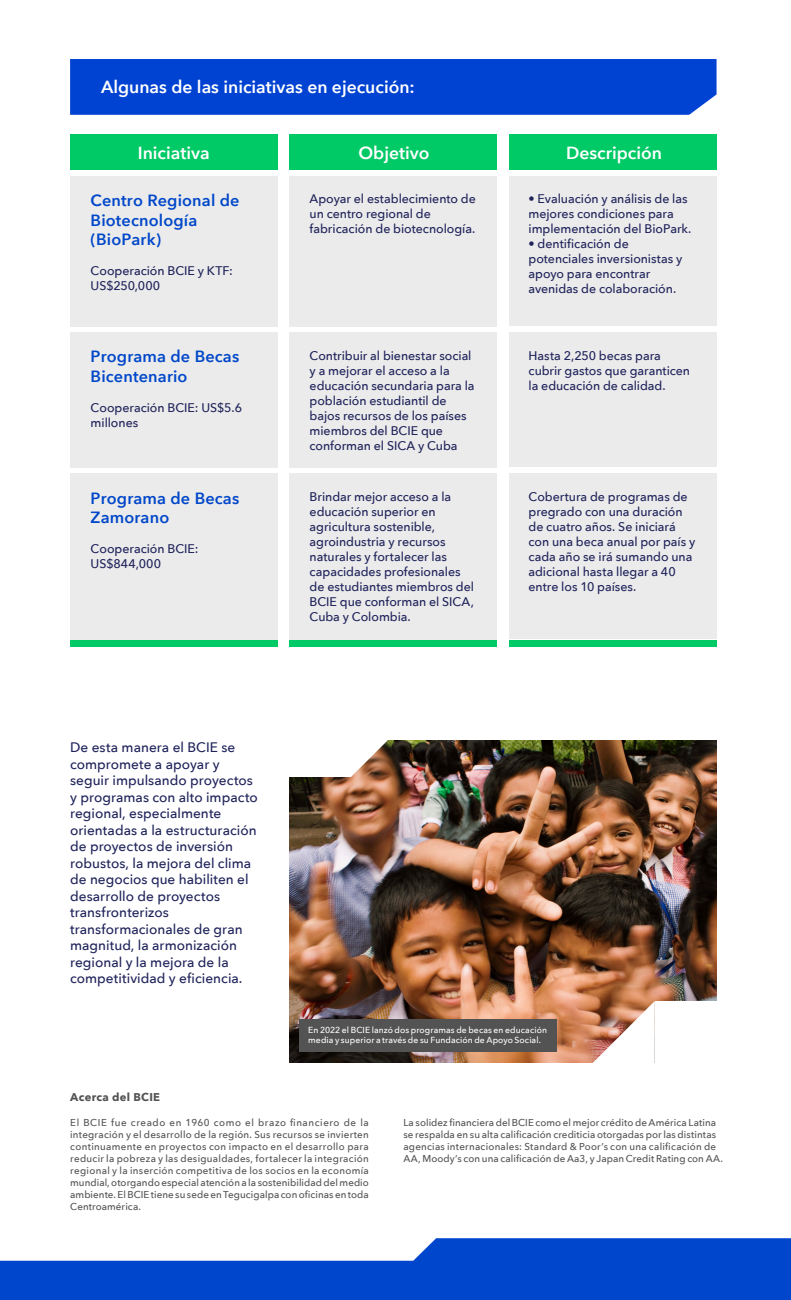
<style>
.page{position:relative;width:791px;height:1300px;background:#fff}
.page>*{position:absolute;margin:0;border:0;box-sizing:border-box;transform-origin:0 0}
.t1{font:600 17.5px "Avenir Next";color:#fff}
.t2{font:600 16.25px/19.5px "Avenir Next";letter-spacing:.01em;color:#0047c9}
.t3{font:500 13.75px/16.5px "Avenir Next";color:#1f235a}
.t4{font:500 12.5px/15px "Avenir Next";letter-spacing:-.005em;color:#1f235a}
.t5{font:700 11.25px "Avenir Next";letter-spacing:.025em;color:#535353}
.t6{font:500 10px/12px "Avenir Next";letter-spacing:.01em;color:#535353;text-align:justify}
.t7{font:500 8.75px/10.5px "Avenir Next";letter-spacing:.01em;color:#fff}
</style>
<div class="page">
<svg style="left:0;top:1238px;width:790px;height:62px;fill:#0046cd"></svg>
<div style="left:70px;top:59px;width:646px;height:56px;background:#0042d1"></div>
<div style="left:70px;top:135px;width:207px;height:35px;background:#00ca65"></div>
<div style="left:289px;top:135px;width:208px;height:35px;background:#00ca65"></div>
<div style="left:509px;top:135px;width:207px;height:35px;background:#00ca65"></div>
<div style="left:70px;top:176px;width:207px;height:150px;background:#ebebeb"></div>
<div style="left:289px;top:176px;width:208px;height:150px;background:#ebebeb"></div>
<div style="left:509px;top:176px;width:207px;height:150px;background:#ebebeb"></div>
<img style="left:289px;top:740px;width:427px;height:322px">
<div style="left:299px;top:1020px;width:258px;height:32px;background:#535353"></div>
<img style="left:581px;top:1001px;width:73px;height:62px">
<div style="left:654px;top:1001px;width:74px;height:74px;background:#fff"></div>
<img style="left:351px;top:740px;width:73px;height:37px">
<div style="left:277px;top:703px;width:74px;height:74px;background:#fff"></div>
<div style="left:70px;top:332px;width:207px;height:135px;background:#ebebeb"></div>
<div style="left:289px;top:332px;width:208px;height:135px;background:#ebebeb"></div>
<div style="left:509px;top:332px;width:207px;height:135px;background:#ebebeb"></div>
<div style="left:70px;top:473px;width:207px;height:167px;background:#ebebeb"></div>
<div style="left:289px;top:473px;width:208px;height:167px;background:#ebebeb"></div>
<div style="left:509px;top:473px;width:207px;height:166px;background:#ebebeb"></div>
<div style="left:70px;top:640px;width:207px;height:6px;background:#00ca65"></div>
<div style="left:289px;top:640px;width:208px;height:6px;background:#00ca65"></div>
<div style="left:509px;top:640px;width:207px;height:6px;background:#00ca65"></div>
<h1 class="t1" style="left:101px;top:72px;width:315px">Algunas de las iniciativas en ejecución:</h1>
<h1 class="t1" style="left:138px;top:138px;width:73px">Iniciativa</h1>
<h1 class="t1" style="left:358px;top:138px;width:72px">Objetivo</h1>
<h1 class="t1" style="left:566px;top:138px;width:97px">Descripción</h1>
<h2 class="t2" style="left:91px;top:190px;width:150px">Centro Regional de<br>Biotecnología (BioPark)</h2>
<p class="t4" style="left:91px;top:263px;width:144px">Cooperación BCIE y KTF:<br>US$250,000</p>
<h2 class="t2" style="left:91px;top:347px;width:150px">Programa de Becas<br>Bicentenario</h2>
<p class="t4" style="left:91px;top:400px;width:153px">Cooperación BCIE: US$5.6 millones</p>
<h2 class="t2" style="left:91px;top:488px;width:150px">Programa de Becas<br>Zamorano</h2>
<p class="t4" style="left:91px;top:541px;width:109px">Cooperación BCIE:<br>US$844,000</p>
<p class="t3" style="left:70px;top:739px;width:189px">De esta manera el BCIE se compromete a apoyar y seguir impulsando proyectos y programas con alto impacto regional, especialmente orientadas a la estructuración de proyectos de inversión robustos, la mejora del clima de negocios que habiliten el desarrollo de proyectos transfronterizos transformacionales de gran magnitud, la armonización regional y la mejora de la competitividad y eficiencia.</p>
<p class="t4" style="left:309px;top:191px;width:168px">Apoyar el establecimiento de un centro regional de fabricación de biotecnología.</p>
<p class="t4" style="left:528px;top:191px;width:164px">• Evaluación y análisis de las mejores condiciones para implementación del BioPark.</p>
<p class="t4" style="left:528px;top:236px;width:155px">• dentificación de potenciales inversionistas y apoyo para encontrar avenidas de colaboración.</p>
<p class="t4" style="left:309px;top:347px;width:166px">Contribuir al bienestar social y a mejorar el acceso a la educación secundaria para la población estudiantil de bajos recursos de los países miembros del BCIE que conforman el SICA y Cuba</p>
<p class="t4" style="left:528px;top:347px;width:163px">Hasta 2,250 becas para cubrir gastos que garanticen la educación de calidad.</p>
<p class="t4" style="left:309px;top:489px;width:166px">Brindar mejor acceso a la educación superior en agricultura sostenible, agroindustria y recursos naturales y fortalecer las capacidades profesionales de estudiantes miembros del<br>BCIE que conforman el SICA,<br>Cuba y Colombia.</p>
<p class="t4" style="left:528px;top:489px;width:168px">Cobertura de programas de pregrado con una duración de cuatro años. Se iniciará con una beca anual por país y cada año se irá sumando una adicional hasta llegar a 40 entre los 10 países.</p>
<p class="t7" style="left:308px;top:1024px;width:240px">En 2022 el BCIE lanzó dos programas de becas en educación media y superior a través de su Fundación de Apoyo Social.</p>
<p class="t5" style="left:70px;top:1087px;width:91px">Acerca del BCIE</p>
<p class="t6" style="left:70px;top:1117px;width:300px">El BCIE fue creado en 1960 como el brazo financiero de la integración y el desarrollo de la región. Sus recursos se invierten continuamente en proyectos con impacto en el desarrollo para reducir la pobreza y las desigualdades, fortalecer la integración regional y la inserción competitiva de los socios en la economía mundial, otorgando especial atención a la sostenibilidad del medio ambiente. El BCIE tiene su sede en Tegucigalpa con oficinas en toda Centroamérica.</p>
<p class="t6" style="left:403px;top:1116px;width:321px;text-align:left">La solidez financiera del BCIE como el mejor crédito de América Latina se respalda en su alta calificación crediticia otorgadas por las distintas agencias internacionales: Standard &amp; Poor’s con una calificación de AA, Moody’s con una calificación de Aa3, y Japan Credit Rating con AA.</p>
</div>
